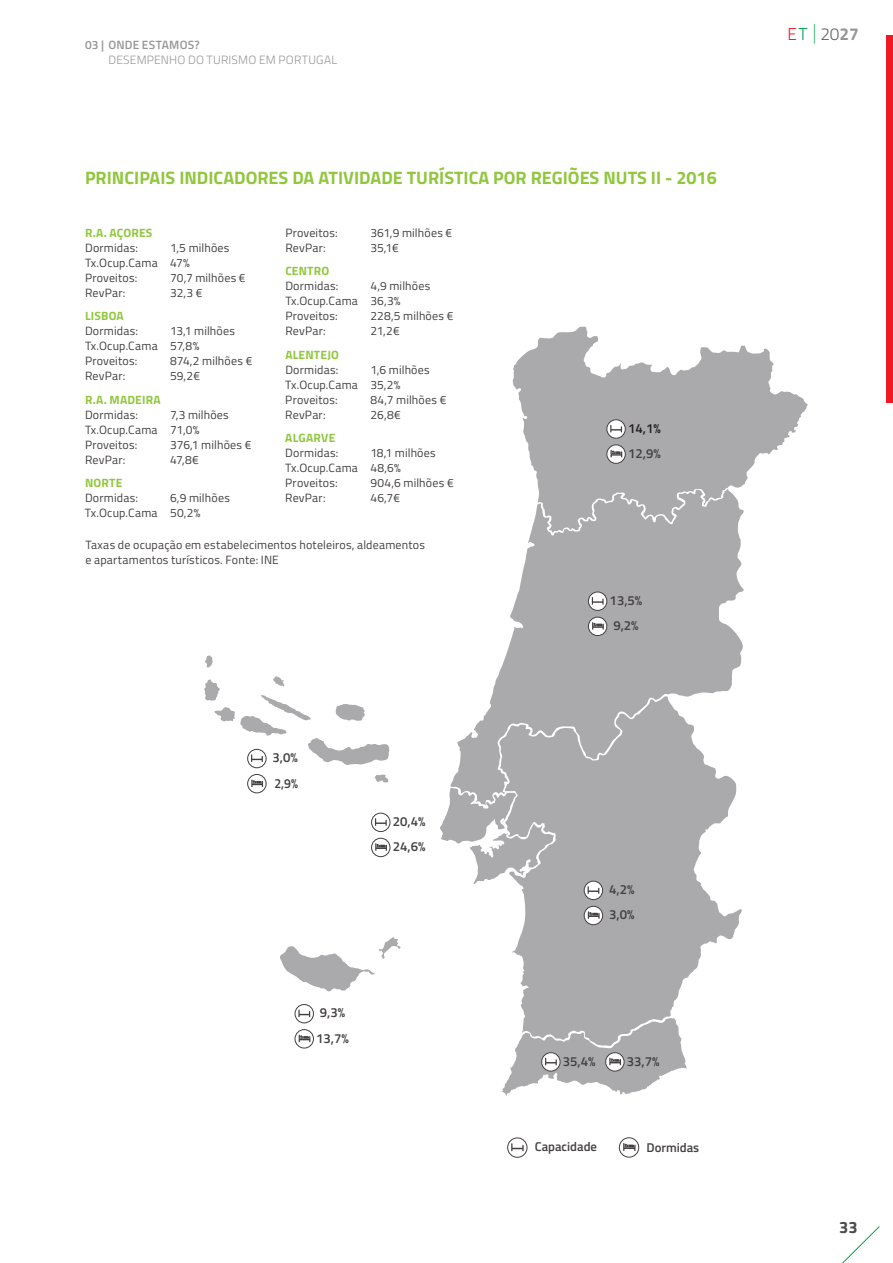
<style>
.page{position:relative;width:893px;height:1263px;background:#fff}
.page>*{position:absolute;margin:0;border:0;box-sizing:border-box;transform-origin:0 0}
.t1{font:700 18px "Titillium";color:#90c73d}
.t2{font:300 17.25px "Titillium";color:#656365}
.t3{font:700 16.5px "Titillium";color:#4e4b4c}
.t4{font:600 13.2px/25.2px "Titillium";color:#444041}
.t5{font:600 13.2px "Titillium";color:#241f1f}
.t6{font:600 12.75px "Titillium";color:#444041}
.t7{font:12px/15px "Titillium";letter-spacing:.015em;color:#444041}
.t8{font:700 12px "Titillium";letter-spacing:.015em;color:#90c73d}
.t9{font:300 12px "Titillium";letter-spacing:.015em;color:#969698}
.t10{font:600 12px "Titillium";letter-spacing:.015em;color:#969698}
.s1{color:#ef1923}
.s2{color:#00a650}
.s3{font-weight:100;font-size:20.4px;color:#00a650}
.s4{font-weight:700;color:#969698}
</style>
<div class="page">
<div style="left:887px;top:35px;width:6px;height:368px;background:#ef1923"></div>
<svg style="left:842px;top:1226px;width:38px;height:37px"></svg>
<svg style="left:512px;top:327px;width:296px;height:162px;fill:#aaaaac"></svg>
<svg style="left:450px;top:489px;width:294px;height:299px;fill:#aaaaac"></svg>
<svg style="left:440px;top:788px;width:59px;height:96px"></svg>
<svg style="left:499px;top:696px;width:243px;height:322px;fill:#aaaaac"></svg>
<svg style="left:280px;top:937px;width:120px;height:54px"></svg>
<div style="left:607px;top:420px;width:18px;height:18px;background:#fff;border-radius:50%"></div>
<div style="left:607px;top:420px;width:18px;height:18px;border:1px solid #444041;border-radius:50%"></div>
<svg style="left:610px;top:425px;width:12px;height:7px"></svg>
<svg style="left:607px;top:445px;width:18px;height:18px"></svg>
<div style="left:607px;top:445px;width:18px;height:18px;border:1px solid #444041;border-radius:50%"></div>
<svg style="left:610px;top:450px;width:12px;height:7px"></svg>
<svg style="left:588px;top:592px;width:19px;height:18px"></svg>
<div style="left:588px;top:592px;width:19px;height:19px;border:1px solid #444041;border-radius:50%"></div>
<svg style="left:592px;top:597px;width:12px;height:7px"></svg>
<div style="left:588px;top:617px;width:19px;height:18px;background:#fff;border-radius:50%"></div>
<div style="left:588px;top:617px;width:19px;height:19px;border:1px solid #444041;border-radius:50%"></div>
<svg style="left:592px;top:622px;width:12px;height:8px"></svg>
<svg style="left:584px;top:881px;width:19px;height:18px"></svg>
<div style="left:584px;top:881px;width:19px;height:19px;border:1px solid #444041;border-radius:50%"></div>
<svg style="left:588px;top:886px;width:11px;height:8px"></svg>
<svg style="left:584px;top:906px;width:19px;height:19px"></svg>
<div style="left:584px;top:906px;width:19px;height:19px;border:1px solid #444041;border-radius:50%"></div>
<svg style="left:588px;top:911px;width:12px;height:8px"></svg>
<div style="left:371px;top:813px;width:19px;height:19px;border:1px solid #444041;border-radius:50%"></div>
<svg style="left:375px;top:818px;width:12px;height:8px"></svg>
<div style="left:371px;top:838px;width:19px;height:19px;border:1px solid #444041;border-radius:50%"></div>
<svg style="left:375px;top:843px;width:12px;height:8px"></svg>
<svg style="left:502px;top:1018px;width:185px;height:78px"></svg>
<svg style="left:508px;top:1138px;width:19px;height:19px"></svg>
<div style="left:507px;top:1138px;width:20px;height:19px;border:1px solid #444041;border-radius:50%"></div>
<svg style="left:511px;top:1143px;width:13px;height:8px"></svg>
<svg style="left:619px;top:1138px;width:20px;height:19px"></svg>
<div style="left:619px;top:1137px;width:20px;height:20px;border:1px solid #444041;border-radius:50%"></div>
<svg style="left:623px;top:1143px;width:13px;height:8px"></svg>
<svg style="left:295px;top:1004px;width:18px;height:19px"></svg>
<div style="left:295px;top:1004px;width:19px;height:19px;border:1px solid #444041;border-radius:50%"></div>
<svg style="left:298px;top:1009px;width:12px;height:8px"></svg>
<svg style="left:295px;top:1029px;width:18px;height:19px"></svg>
<div style="left:295px;top:1029px;width:19px;height:19px;border:1px solid #444041;border-radius:50%"></div>
<svg style="left:299px;top:1034px;width:11px;height:8px"></svg>
<div style="left:247px;top:774px;width:19px;height:19px;border:1px solid #444041;border-radius:50%"></div>
<svg style="left:204px;top:655px;width:185px;height:132px"></svg>
<p class="t10" style="left:85px;top:35px;width:116px">03 | ONDE ESTAMOS?</p>
<p class="t9" style="left:108px;top:51px;width:230px">DESEMPENHO DO TURISMO EM PORTUGAL</p>
<h1 class="t1" style="left:85px;top:164px;width:633px">PRINCIPAIS INDICADORES DA ATIVIDADE TURÍSTICA POR REGIÕES NUTS II - 2016</h1>
<p class="t8" style="left:85px;top:223px;width:69px">R.A. AÇORES</p>
<p class="t7" style="left:85px;top:239px;width:55px">Dormidas:</p>
<p class="t7" style="left:85px;top:239px;width:146px;text-indent:85px">1,5 milhões<br>Tx.Ocup.Cama 47%<br>Proveitos:</p>
<p class="t7" style="left:170px;top:269px;width:77px">70,7 milhões €</p>
<p class="t7" style="left:85px;top:284px;width:42px">RevPar:</p>
<p class="t7" style="left:170px;top:284px;width:34px">32,3 €</p>
<p class="t8" style="left:85px;top:307px;width:40px">LISBOA</p>
<p class="t7" style="left:85px;top:323px;width:55px">Dormidas:</p>
<p class="t7" style="left:85px;top:323px;width:152px;text-indent:85px">13,1 milhões<br>Tx.Ocup.Cama 57,8%<br>Proveitos:</p>
<p class="t7" style="left:170px;top:353px;width:84px">874,2 milhões €</p>
<p class="t7" style="left:85px;top:368px;width:42px">RevPar:</p>
<p class="t7" style="left:170px;top:368px;width:32px">59,2€</p>
<p class="t8" style="left:85px;top:390px;width:77px">R.A. MADEIRA</p>
<p class="t7" style="left:85px;top:406px;width:55px">Dormidas:</p>
<p class="t7" style="left:85px;top:406px;width:145px;text-indent:85px">7,3 milhões<br>Tx.Ocup.Cama 71,0%<br>Proveitos:</p>
<p class="t7" style="left:170px;top:436px;width:83px">376,1 milhões €</p>
<p class="t7" style="left:85px;top:451px;width:42px">RevPar:</p>
<p class="t7" style="left:170px;top:451px;width:30px">47,8€</p>
<p class="t8" style="left:85px;top:474px;width:39px">NORTE</p>
<p class="t7" style="left:85px;top:490px;width:55px">Dormidas:</p>
<p class="t7" style="left:85px;top:490px;width:146px;text-indent:85px">6,9 milhões<br>Tx.Ocup.Cama 50,2%</p>
<p class="t7" style="left:285px;top:224px;width:54px">Proveitos:</p>
<p class="t7" style="left:370px;top:224px;width:83px">361,9 milhões €</p>
<p class="t7" style="left:285px;top:239px;width:42px">RevPar:</p>
<p class="t7" style="left:370px;top:239px;width:30px">35,1€</p>
<p class="t8" style="left:285px;top:262px;width:45px">CENTRO</p>
<p class="t7" style="left:285px;top:278px;width:55px">Dormidas:</p>
<p class="t7" style="left:285px;top:278px;width:146px;text-indent:85px">4,9 milhões<br>Tx.Ocup.Cama 36,3%<br>Proveitos:</p>
<p class="t7" style="left:370px;top:308px;width:85px">228,5 milhões €</p>
<p class="t7" style="left:285px;top:323px;width:42px">RevPar:</p>
<p class="t7" style="left:370px;top:323px;width:31px">21,2€</p>
<p class="t8" style="left:285px;top:345px;width:55px">ALENTEJO</p>
<p class="t7" style="left:285px;top:361px;width:55px">Dormidas:</p>
<p class="t7" style="left:285px;top:361px;width:146px;text-indent:85px">1,6 milhões<br>Tx.Ocup.Cama 35,2%<br>Proveitos:</p>
<p class="t7" style="left:370px;top:391px;width:78px">84,7 milhões €</p>
<p class="t7" style="left:285px;top:406px;width:42px">RevPar:</p>
<p class="t7" style="left:370px;top:406px;width:32px">26,8€</p>
<p class="t8" style="left:285px;top:429px;width:52px">ALGARVE</p>
<p class="t7" style="left:285px;top:445px;width:55px">Dormidas:</p>
<p class="t7" style="left:285px;top:445px;width:152px;text-indent:85px">18,1 milhões<br>Tx.Ocup.Cama 48,6%<br>Proveitos:</p>
<p class="t7" style="left:370px;top:475px;width:85px">904,6 milhões €</p>
<p class="t7" style="left:285px;top:490px;width:42px">RevPar:</p>
<p class="t7" style="left:370px;top:490px;width:31px">46,7€</p>
<p class="t7" style="left:85px;top:537px;width:341px">Taxas de ocupação em estabelecimentos hoteleiros, aldeamentos e apartamentos turísticos. Fonte: INE</p>
<p class="t4" style="left:273px;top:744px;width:27px">3,0%<br>2,9%</p>
<p class="t4" style="left:393px;top:808px;width:34px">20,4%<br>24,6%</p>
<p class="t4" style="left:316px;top:999px;width:34px">9,3%<br>13,7%</p>
<p class="t5" style="left:628px;top:418px;width:34px">14,1%</p>
<p class="t4" style="left:628px;top:440px;width:34px">12,9%</p>
<p class="t4" style="left:610px;top:587px;width:34px">13,5%<br>9,2%</p>
<p class="t4" style="left:609px;top:876px;width:27px">4,2%<br>3,0%</p>
<p class="t4" style="left:563px;top:1048px;width:34px">35,4%</p>
<p class="t4" style="left:627px;top:1048px;width:34px">33,7%</p>
<p class="t6" style="left:535px;top:1137px;width:64px">Capacidade</p>
<p class="t6" style="left:646px;top:1138px;width:54px">Dormidas</p>
<h2 class="t2" style="left:787px;top:21px;width:73px"><span class="s1">E</span><span class="s2">T</span> <span class="s3">|</span> 20<span class="s4">27</span></h2>
<h3 class="t3" style="left:839px;top:1214px;width:20px">33</h3>
</div>
